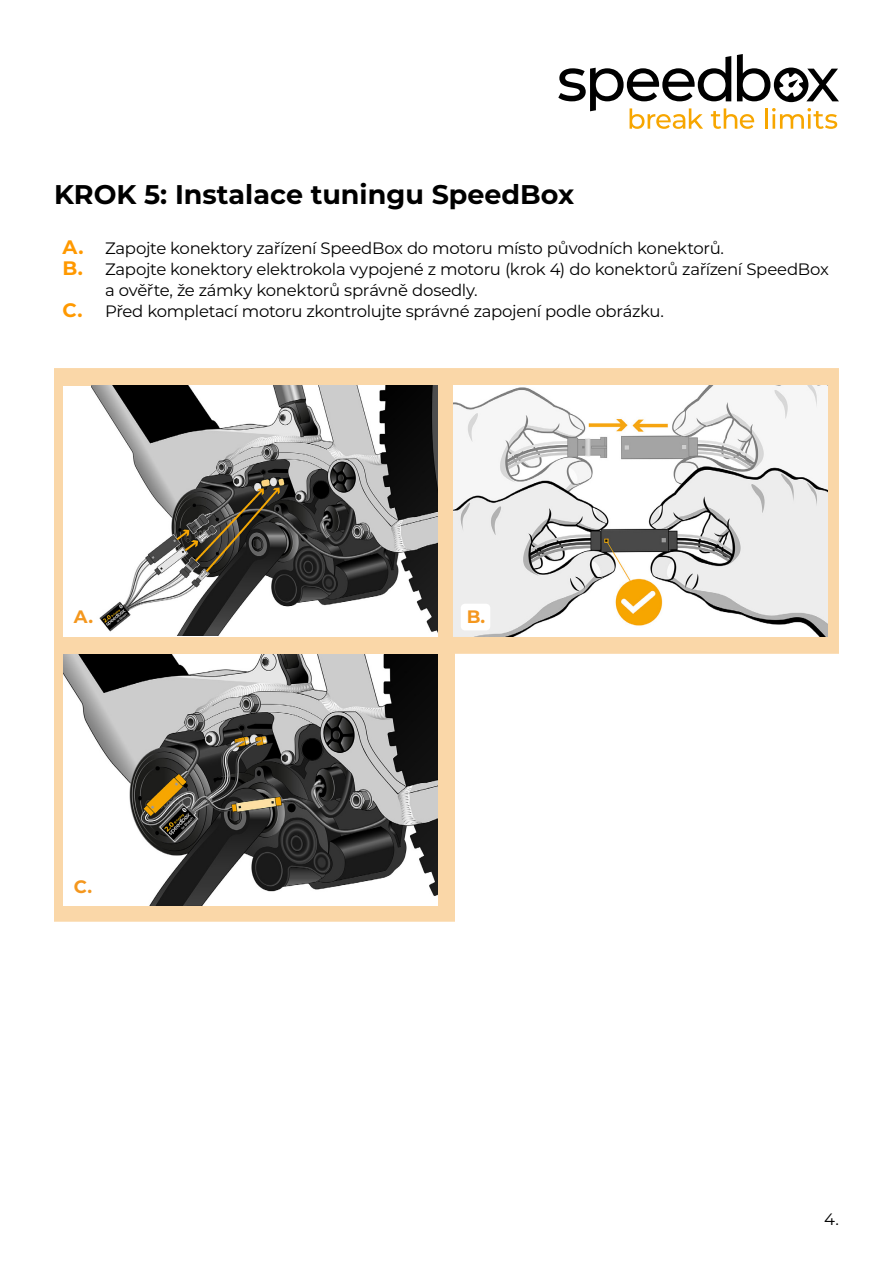
<style>
.page{position:relative;width:893px;height:1263px;background:#fff}
.page>*{position:absolute;margin:0;border:0;box-sizing:border-box;transform-origin:0 0}
.t1{font:700 27px "Montserrat";color:#000}
.t2{font:700 18px "Montserrat";color:#f4971e}
.t3{font:16.5px/21px "Montserrat";letter-spacing:-.02em;color:#000}
.s1{font-weight:700;font-size:19.5px;color:#f90}
</style>
<div class="page">
<svg style="left:558px;top:54px;width:281px;height:75px"></svg>
<svg style="left:54px;top:368px;width:785px;height:554px"></svg>
<div style="left:64px;top:386px;width:374px;height:251px;background:#fff"></div>
<img style="left:91px;top:386px;width:347px;height:250px">
<img style="left:454px;top:385px;width:374px;height:251px">
<img style="left:64px;top:655px;width:374px;height:250px">
<div style="left:461px;top:604px;width:29px;height:26px;background:#fff;border-radius:4px"></div>
<p class="t1" style="left:54px;top:175px;width:522px">KROK 5: Instalace tuningu SpeedBox</p>
<p class="t3" style="left:63px;top:237px;width:663px"><span class="s1">A.</span> Zapojte konektory zařízení SpeedBox do motoru místo původních konektorů.</p>
<p class="t3" style="left:105px;top:258px;width:725px;text-indent:-43px"><span class="s1">B.</span> Zapojte konektory elektrokola vypojené z motoru (krok 4) do konektorů zařízení SpeedBox a ověřte, že zámky konektorů správně dosedly.</p>
<p class="t3" style="left:63px;top:300px;width:603px"><span class="s1">C.</span> Před kompletací motoru zkontrolujte správné zapojení podle obrázku.</p>
<p class="t2" style="left:74px;top:604px;width:21px">A.</p>
<p class="t2" style="left:74px;top:874px;width:20px">C.</p>
<p class="t2" style="left:467px;top:604px;width:20px">B.</p>
<p class="t3" style="left:824px;top:1208px;width:16px">4.</p>
</div>
